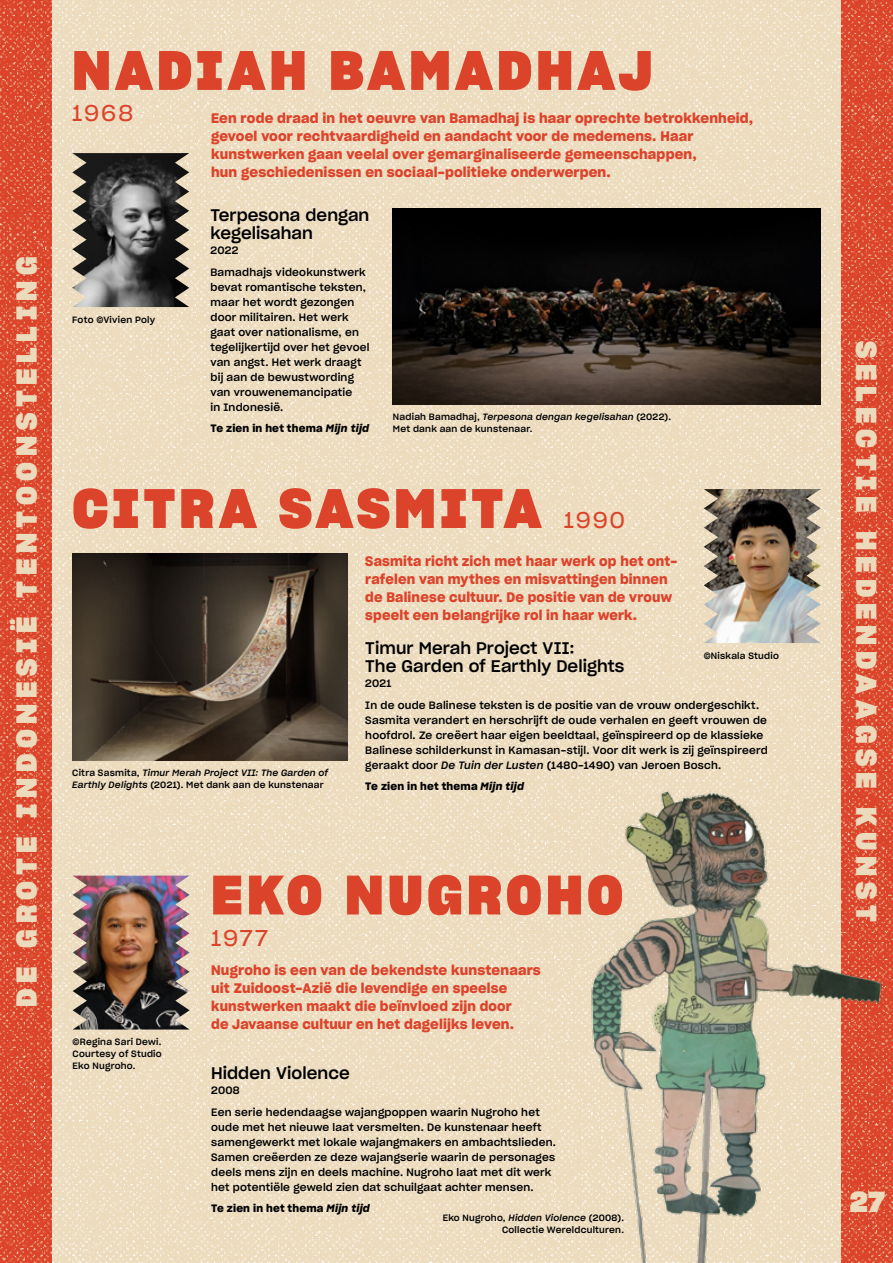
<style>
.page{position:relative;width:893px;height:1263px;background:#fff}
.page>*{position:absolute;margin:0;border:0;box-sizing:border-box;transform-origin:0 0}
.t1{font:54px "Sharp Grotesk Bold 20";letter-spacing:.075em;color:#dc432b}
.t2{font:28.2px "Sharp Grotesk Bold 20";letter-spacing:.2em;color:#ecdabc}
.t3{font:22.5px "Sharp Grotesk Book 20";letter-spacing:.08em;color:#dc432b}
.t4{font:16.5px/18px "Sharp Grotesk Medium 20";letter-spacing:.005em;color:#000}
.t5{font:13.5px/18px "Sharp Grotesk Semi Bold 20";letter-spacing:.015em;color:#dc432b}
.t6{font:10.5px/15px "Sharp Grotesk Medium 20";letter-spacing:.02em;color:#000}
.t7{font:10.5px "Sharp Grotesk Semi Bold 20";letter-spacing:.02em;color:#000}
.t8{font:9px/12px "Sharp Grotesk Medium 20";letter-spacing:.025em;color:#000;text-align:right}
.t9{font:9px "Sharp Grotesk Medium Italic 20";letter-spacing:.025em;color:#000}
.t10{font:italic 8.25px "Bookmania";letter-spacing:.05em;color:#000}
.t11{font:600 5.85px "Bookmania";letter-spacing:.035em;color:#000}
.s1{font-family:"Sharp Grotesk Semi Bold Italic 20"}
.s2{font-family:"Sharp Grotesk Medium 20"}
.s3{font-family:"Sharp Grotesk Medium Italic 20"}
.s4{font-style:normal}
</style>
<div class="page">
<img style="left:51px;top:0;width:791px;height:1263px">
<img style="left:0;top:0;width:51px;height:1263px">
<img style="left:842px;top:0;width:51px;height:721px">
<img style="left:543px;top:721px;width:350px;height:542px">
<img style="left:72px;top:554px;width:275px;height:206px">
<img style="left:704px;top:489px;width:117px;height:154px">
<img style="left:72px;top:153px;width:117px;height:154px">
<img style="left:73px;top:875px;width:117px;height:154px">
<img style="left:393px;top:208px;width:428px;height:196px">
<h2 class="t2" style="left:5px;top:1007px;width:752px;rotate:-90deg">DE GROTE INDONESIË TENTOONSTELLING</h2>
<h1 class="t1" style="left:72px;top:29px;width:582px">NADIAH BAMADHAJ</h1>
<h3 class="t3" style="left:72px;top:95px;width:62px">1968</h3>
<p class="t5" style="left:211px;top:108px;width:544px">Een rode draad in het oeuvre van Bamadhaj is haar oprechte betrokkenheid, gevoel voor rechtvaardigheid en aandacht voor de medemens. Haar kunstwerken gaan veelal over gemarginaliseerde gemeenschappen,<br>hun geschiedenissen en sociaal-politieke onderwerpen.</p>
<p class="t8" style="left:72px;top:313px;width:84px">Foto ©Vivien Poly</p>
<h3 class="t4" style="left:210px;top:205px;width:160px">Terpesona dengan kegelisahan</h3>
<p class="t6" style="left:210px;top:239px;width:157px;line-height:21.5px">2022<br>Bamadhajs videokunstwerk</p>
<p class="t6" style="left:210px;top:279px;width:161px">bevat romantische teksten, maar het wordt gezongen door militairen. Het werk gaat over nationalisme, en tegelijkertijd over het gevoel van angst. Het werk draagt bij aan de bewustwording van vrouwenemancipatie<br>in Indonesië.</p>
<p class="t7" style="left:210px;top:420px;width:160px">Te zien in het thema <span class="s1">Mijn tijd</span></p>
<p class="t9" style="left:393px;top:410px;width:280px"><span class="s2">Nadiah Bamadhaj,</span> Terpesona dengan kegelisahan <span class="s2">(2022).</span></p>
<p class="t8" style="left:393px;top:422px;width:141px">Met dank aan de kunstenaar.</p>
<h1 class="t1" style="left:72px;top:467px;width:470px">CITRA SASMITA</h1>
<h3 class="t3" style="left:564px;top:502px;width:63px">1990</h3>
<p class="t9" style="left:72px;top:765px;width:257px"><span class="s2">Citra Sasmita,</span> Timur Merah Project VII: The Garden of</p>
<p class="t8" style="left:72px;top:778px;width:253px"><span class="s3">Earthly Delights</span> (2021). Met dank aan de kunstenaar</p>
<p class="t5" style="left:365px;top:551px;width:312px">Sasmita richt zich met haar werk op het ont&shy;rafelen van mythes en misvattingen binnen de Balinese cultuur. De positie van de vrouw speelt een belangrijke rol in haar werk.</p>
<h3 class="t4" style="left:365px;top:638px;width:261px">Timur Merah Project VII:<br>The Garden of Earthly Delights</h3>
<p class="t6" style="left:365px;top:672px;width:395px;line-height:21.5px">2021<br>In de oude Balinese teksten is de positie van de vrouw ondergeschikt.</p>
<p class="t6" style="left:365px;top:711px;width:404px">Sasmita verandert en herschrijft de oude verhalen en geeft vrouwen de hoofdrol. Ze creëert haar eigen beeldtaal, geïnspireerd op de klassieke Balinese schilderkunst in Kamasan-stijl. Voor dit werk is zij geïnspireerd geraakt door <span class="s3">De Tuin der Lusten</span> (1480-1490) van Jeroen Bosch.</p>
<p class="t7" style="left:365px;top:778px;width:160px">Te zien in het thema <span class="s1">Mijn tijd</span></p>
<p class="t8" style="left:704px;top:649px;width:77px">©Niskala Studio</p>
<p class="t11" style="left:593px;top:750px;width:40px">PAGE 1 TO 5</p>
<p class="t10" style="left:481px;top:760px;width:264px">Terpesona Dengan Kegelisahan (Charmed by Anxiety) <span class="s4">video stills</span></p>
<h1 class="t1" style="left:211px;top:853px;width:413px">EKO NUGROHO</h1>
<h3 class="t3" style="left:211px;top:920px;width:58px">1977</h3>
<p class="t8" style="left:73px;top:1035px;width:91px;text-align:justify">©Regina Sari Dewi.<br>Courtesy of Studio Eko Nugroho.</p>
<p class="t5" style="left:211px;top:960px;width:331px">Nugroho is een van de bekendste kunstenaars uit Zuidoost-Azië die levendige en speelse kunstwerken maakt die beïnvloed zijn door<br>de Javaanse cultuur en het dagelijks leven.</p>
<h3 class="t4" style="left:211px;top:1063px;width:140px">Hidden Violence</h3>
<p class="t6" style="left:211px;top:1079px;width:330px;line-height:21.5px">2008<br>Een serie hedendaagse wajangpoppen waarin Nugroho het</p>
<p class="t6" style="left:211px;top:1118px;width:346px">oude met het nieuwe laat versmelten. De kunstenaar heeft samengewerkt met lokale wajangmakers en ambachtslieden.<br>Samen creëerden ze deze wajangserie waarin de personages deels mens zijn en deels machine. Nugroho laat met dit werk het potentiële geweld zien dat schuilgaat achter mensen.</p>
<p class="t7" style="left:211px;top:1200px;width:160px">Te zien in het thema <span class="s1">Mijn tijd</span></p>
<p class="t8" style="left:443px;top:1211px;width:183px">Eko Nugroho, <span class="s3">Hidden Violence</span> (2008).<br>Collectie Wereldculturen.</p>
<h2 class="t2" style="left:888px;top:341px;width:582px;rotate:90deg">SELECTIE HEDENDAAGSE KUNST</h2>
<h2 class="t2" style="left:850px;top:1180px;width:37px">27</h2>
</div>
